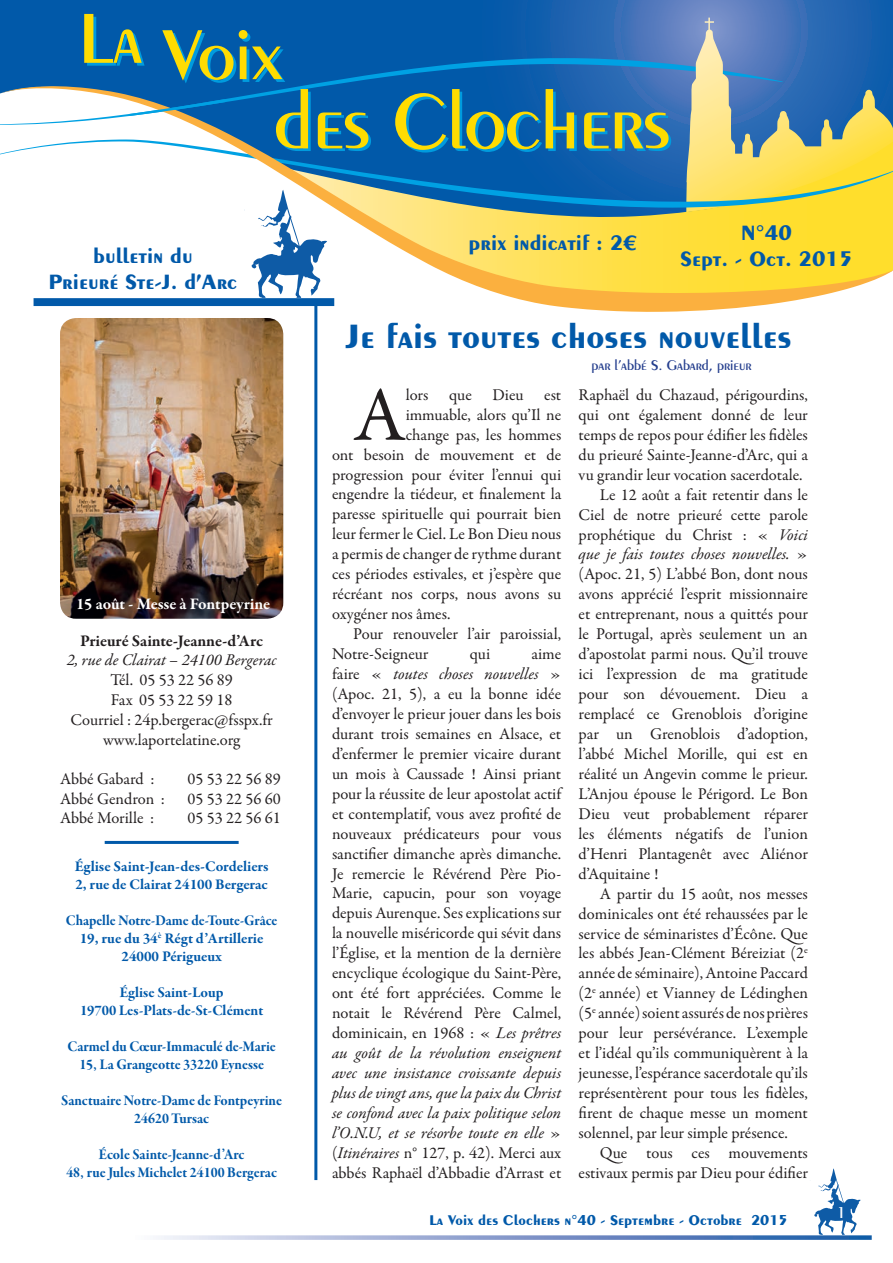
<style>
.page{position:relative;width:893px;height:1263px;background:#fff}
.page>*{position:absolute;margin:0;border:0;box-sizing:border-box;transform-origin:0 0}
.t1{font:77.55px "Garamond Premr Pro";color:#231f20}
.t2{font:700 36px "Peignot LT Std";color:#0159a9}
.t3{font:700 22.05px/26.5px "Peignot LT Std";color:#0159a9;text-align:center}
.t4{font:16.5px/20px "Garamond Premr Pro";color:#231f20;text-align:center}
.t5{font:italic 16.5px "Garamond Premr Pro";color:#231f20}
.t6{font:700 16.5px "Garamond Premr Pro";color:#231f20}
.t7{font:700 16.5px "Garamond Premr Pro";letter-spacing:-.005em;color:#fff}
.t8{font:600 16.5px "Peignot LT Std";color:#fff}
.t9{font:15px/18px "Garamond Premr Pro Bd Subh";color:#0159a9;text-align:center;scale:.96 1}
.t10{font:700 15px/18px "Garamond Premr Pro";color:#0159a9}
.t11{font:15px/18px "Garamond Premr Pro Bd Subh";color:#0159a9;text-align:center}
.t12{font:700 15px "Peignot LT Std";color:#0159a9}
.t13{font:15px "Garamond Premr Pro Bd Subh";color:#0159a9;scale:.95 1}
.t14{font:600 15px "Peignot LT Std";color:#253f8e}
.s1{font-style:italic}
.s2{font-style:normal}
</style>
<div class="page">
<img style="left:60px;top:318px;width:223px;height:301px">
<svg style="left:0;top:0;width:893px;height:316px"></svg>
<svg style="left:0;top:58px;width:686px;height:28px;fill:#0159a9"></svg>
<svg style="left:686px;top:18px;width:207px;height:68px"></svg>
<svg style="left:0;top:86px;width:893px;height:226px"></svg>
<svg style="left:129px;top:99px;width:96px;height:17px"></svg>
<svg style="left:84px;top:14px;width:61px;height:52px"></svg>
<svg style="left:162px;top:30px;width:123px;height:53px"></svg>
<svg style="left:276px;top:89px;width:35px;height:62px"></svg>
<svg style="left:318px;top:112px;width:53px;height:39px"></svg>
<svg style="left:395px;top:89px;width:182px;height:64px"></svg>
<svg style="left:584px;top:112px;width:87px;height:39px"></svg>
<div style="left:34px;top:298px;width:300px;height:8px;background:#0159a9"></div>
<svg style="left:245px;top:190px;width:82px;height:108px"></svg>
<svg style="left:158px;top:1235px;width:714px;height:5px"></svg>
<svg style="left:814px;top:1168px;width:47px;height:67px"></svg>
<hr style="left:314px;top:300px;width:3px;height:880px;background:#0159a9">
<hr style="left:105px;top:841px;width:134px;height:3px;background:#0159a9">
<h3 class="t3" style="left:48px;top:242px;width:191px">bulletin du<br>Prieuré Ste-J. d’Arc</h3>
<p class="t7" style="left:76px;top:593px;width:196px">15 août - Messe à Fontpeyrine</p>
<p class="t6" style="left:80px;top:630px;width:184px">Prieuré Sainte-Jeanne-d’Arc</p>
<p class="t5" style="left:67px;top:650px;width:211px">2, rue de Clairat – 24100 Bergerac</p>
<p class="t4" style="left:70px;top:670px;width:204px">Tél. 05 53 22 56 89<br>Fax 05 53 22 59 18<br>Courriel : 24p.bergerac@fsspx.fr www.laportelatine.org</p>
<p class="t4" style="left:60px;top:769px;width:96px">Abbé Gabard :</p>
<p class="t4" style="left:188px;top:769px;width:95px">05 53 22 56 89</p>
<p class="t4" style="left:60px;top:789px;width:106px">Abbé Gendron :</p>
<p class="t4" style="left:188px;top:789px;width:95px">05 53 22 56 60</p>
<p class="t4" style="left:60px;top:809px;width:96px">Abbé Morille :</p>
<p class="t4" style="left:188px;top:809px;width:95px">05 53 22 56 61</p>
<p class="t10" style="left:75px;top:857px;width:195px">Église Saint-Jean-des-Cordeliers<br>2, rue de Clairat 24100 Bergerac</p>
<p class="t13" style="left:66px;top:911px;width:224px">Chapelle Notre-Dame de-Toute-Grâce</p>
<p class="t10" style="left:80px;top:929px;width:185px;text-align:center">19, rue du 34<sup>è</sup> Régt d’Artillerie<br>24000 Périgueux</p>
<p class="t11" style="left:80px;top:983px;width:185px">Église Saint-Loup<br>19700 Les-Plats-de-St-Clément</p>
<p class="t9" style="left:68px;top:1037px;width:218px">Carmel du Cœur-Immaculé de-Marie<br>15, La Grangeotte 33220 Eynesse</p>
<p class="t9" style="left:61px;top:1091px;width:231px">Sanctuaire Notre-Dame de Fontpeyrine<br>24620 Tursac</p>
<p class="t9" style="left:66px;top:1145px;width:221px">École Sainte-Jeanne-d’Arc<br>48, rue Jules Michelet 24100 Bergerac</p>
<h3 class="t3" style="left:469px;top:229px;width:170px">prix indicatif : 2€</h3>
<h3 class="t3" style="left:680px;top:219px;width:174px">N°40<br>Sept. - Oct. 2015</h3>
<h2 class="t2" style="left:345px;top:315px;width:447px">Je fais toutes choses nouvelles</h2>
<h1 class="t1" style="left:353px;top:369px;width:54px">A</h1>
<p class="t4" style="left:406px;top:385px;width:157px">lors que Dieu est</p>
<p class="t4" style="left:406px;top:405px;width:157px">immuable, alors qu’Il ne</p>
<p class="t4" style="left:406px;top:425px;width:157px">change pas, les hommes</p>
<p class="t4" style="left:332px;top:445px;width:231px">ont besoin de mouvement et de</p>
<p class="t4" style="left:332px;top:465px;width:231px">progression pour éviter l’ennui qui</p>
<p class="t4" style="left:332px;top:485px;width:231px">engendre la tiédeur, et finalement la</p>
<p class="t4" style="left:332px;top:505px;width:231px">paresse spirituelle qui pourrait bien</p>
<p class="t4" style="left:332px;top:525px;width:231px">leur fermer le Ciel. Le Bon Dieu nous</p>
<p class="t4" style="left:332px;top:544px;width:231px">a permis de changer de rythme durant</p>
<p class="t4" style="left:332px;top:564px;width:231px">ces périodes estivales, et j’espère que</p>
<p class="t4" style="left:332px;top:584px;width:231px">récréant nos corps, nous avons su</p>
<p class="t4" style="left:332px;top:604px;width:120px">oxygéner nos âmes.</p>
<p class="t4" style="left:353px;top:624px;width:210px">Pour renouveler l’air paroissial,</p>
<p class="t4" style="left:332px;top:644px;width:98px">Notre-Seigneur</p>
<p class="t4" style="left:470px;top:644px;width:22px">qui</p>
<p class="t4" style="left:332px;top:644px;width:231px;text-align:justify;text-indent:199px">aime faire « <span class="s1">toutes choses nouvelles</span> » (Apoc. 21, 5), a eu la bonne idée d’envoyer le prieur jouer dans les bois durant trois semaines en Alsace, et d’enfermer le premier vicaire durant un mois à Caussade ! Ainsi priant pour la réussite de leur apostolat actif et contemplatif, vous avez profité de nouveaux prédicateurs pour vous sanctifier dimanche après dimanche.<br>Je remercie le Révérend Père Pio-Marie, capucin, pour son voyage depuis Aurenque. Ses explications sur la nouvelle miséricorde qui sévit dans l’Église, et la mention de la dernière encyclique écologique du Saint-Père, ont été fort appréciées. Comme le notait le Révérend Père Calmel, dominicain, en 1968 : « <span class="s1">Les prêtres au goût de la révolution enseignent avec une insistance croissante depuis plus de vingt ans, que la paix du Christ se confond avec la paix politique selon l’O.N.U, et se résorbe toute en elle</span> » (<span class="s1">Itinéraires</span> n° 127, p. 42). Merci aux abbés Raphaël d’Abbadie d’Arrast et</p>
<p class="t14" style="left:592px;top:356px;width:161px">par l’abbé S. Gabard, prieur</p>
<p class="t4" style="left:579px;top:385px;width:231px">Raphaël du Chazaud, périgourdins,</p>
<p class="t4" style="left:579px;top:405px;width:231px">qui ont également donné de leur</p>
<p class="t4" style="left:579px;top:425px;width:231px">temps de repos pour édifier les fidèles</p>
<p class="t4" style="left:579px;top:445px;width:231px">du prieuré Sainte-Jeanne-d’Arc, qui a</p>
<p class="t4" style="left:579px;top:465px;width:225px">vu grandir leur vocation sacerdotale.</p>
<p class="t4" style="left:600px;top:485px;width:210px">Le 12 août a fait retentir dans le</p>
<p class="t4" style="left:579px;top:505px;width:231px">Ciel de notre prieuré cette parole</p>
<p class="t4" style="left:579px;top:525px;width:231px">prophétique du Christ : « <span class="s1">Voici</span></p>
<p class="t5" style="left:579px;top:544px;width:231px">que je fais toutes choses nouvelles. <span class="s2">»</span></p>
<p class="t4" style="left:579px;top:565px;width:231px">(Apoc. 21, 5) L’abbé Bon, dont nous</p>
<p class="t4" style="left:579px;top:585px;width:231px">avons apprécié l’esprit missionnaire</p>
<p class="t4" style="left:579px;top:604px;width:231px">et entreprenant, nous a quittés pour</p>
<p class="t4" style="left:579px;top:624px;width:231px">le Portugal, après seulement un an</p>
<p class="t4" style="left:579px;top:644px;width:231px">d’apostolat parmi nous. Qu’il trouve</p>
<p class="t4" style="left:579px;top:664px;width:231px">ici l’expression de ma gratitude</p>
<p class="t4" style="left:579px;top:684px;width:231px">pour son dévouement. Dieu a</p>
<p class="t4" style="left:579px;top:704px;width:231px">remplacé ce Grenoblois d’origine</p>
<p class="t4" style="left:579px;top:724px;width:231px">par un Grenoblois d’adoption,</p>
<p class="t4" style="left:579px;top:744px;width:231px">l’abbé Michel Morille, qui est en</p>
<p class="t4" style="left:579px;top:764px;width:231px">réalité un Angevin comme le prieur.</p>
<p class="t4" style="left:579px;top:784px;width:231px">L’Anjou épouse le Périgord. Le Bon</p>
<p class="t4" style="left:579px;top:804px;width:231px">Dieu veut probablement réparer</p>
<p class="t4" style="left:579px;top:824px;width:231px">les éléments négatifs de l’union</p>
<p class="t4" style="left:579px;top:844px;width:231px">d’Henri Plantagenêt avec Aliénor</p>
<p class="t4" style="left:579px;top:864px;width:81px">d’Aquitaine !</p>
<p class="t4" style="left:600px;top:884px;width:209px">A partir du 15 août, nos messes</p>
<p class="t4" style="left:579px;top:904px;width:231px">dominicales ont été rehaussées par le</p>
<p class="t4" style="left:579px;top:924px;width:231px">service de séminaristes d’Écône. Que</p>
<p class="t4" style="left:579px;top:944px;width:231px">les abbés Jean-Clément Béreiziat (2<sup>e</sup></p>
<p class="t4" style="left:579px;top:964px;width:231px">année de séminaire), Antoine Paccard</p>
<p class="t4" style="left:579px;top:984px;width:231px">(2<sup>e</sup> année) et Vianney de Lédinghen</p>
<p class="t4" style="left:579px;top:1003px;width:231px">(5<sup>e</sup> année) soient assurés de nos prières</p>
<p class="t4" style="left:579px;top:1023px;width:231px">pour leur persévérance. L’exemple</p>
<p class="t4" style="left:579px;top:1043px;width:231px">et l’idéal qu’ils communiquèrent à la</p>
<p class="t4" style="left:579px;top:1063px;width:231px">jeunesse, l’espérance sacerdotale qu’ils</p>
<p class="t4" style="left:579px;top:1083px;width:231px">représentèrent pour tous les fidèles,</p>
<p class="t4" style="left:579px;top:1103px;width:231px">firent de chaque messe un moment</p>
<p class="t4" style="left:579px;top:1123px;width:211px">solennel, par leur simple présence.</p>
<p class="t4" style="left:600px;top:1143px;width:210px">Que tous ces mouvements</p>
<p class="t4" style="left:579px;top:1163px;width:231px">estivaux permis par Dieu pour édifier</p>
<p class="t12" style="left:429px;top:1211px;width:360px">La Voix des Clochers n°40 - Septembre - Octobre 2015</p>
<p class="t8" style="left:837px;top:1203px;width:11px">1</p>
</div>
